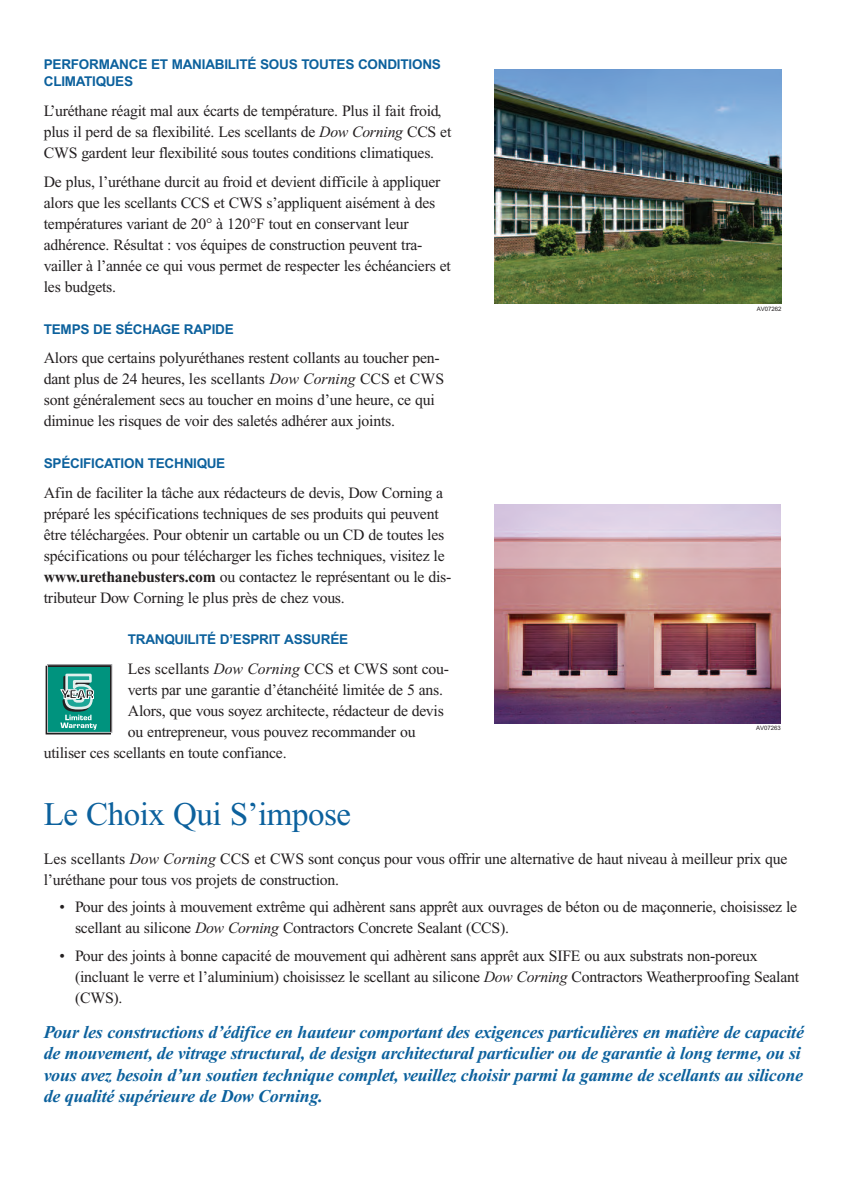
<style>
.page{position:relative;width:857px;height:1185px;background:#fff}
.page>*{position:absolute;margin:0;border:0;box-sizing:border-box;transform-origin:0 0}
.t1{font:33px "Times New Roman";letter-spacing:-.015em;color:#0c619d}
.t2{font:italic 700 18px/21.6px "Times New Roman";letter-spacing:-.015em;color:#0c619d}
.t3{font:15.75px/21px "Times New Roman";letter-spacing:-.015em;color:#231f20}
.t4{font:700 13.5px/16.5px "Arial";letter-spacing:-.015em;color:#0c619d}
.t5{font:6px "Arial";color:#231f20}
.s1{font-style:italic}
.s2{font-weight:700}
</style>
<div class="page">
<img style="left:494px;top:69px;width:287px;height:235px">
<img style="left:494px;top:505px;width:286px;height:218px">
<div style="left:46px;top:666px;width:65px;height:68px;border:1px solid #231f20"></div>
<svg style="left:49px;top:666px;width:61px;height:65px;background:#2f9d8e"></svg>
<div style="left:47px;top:664px;width:65px;height:69px;border:1px solid #bcbdc0"></div>
<p class="t4" style="left:44px;top:58px;width:398px">PERFORMANCE ET MANIABILITÉ SOUS TOUTES CONDITIONS<br>CLIMATIQUES</p>
<p class="t3" style="left:44px;top:101px;width:409px">L’uréthane réagit mal aux écarts de température. Plus il fait froid, plus il perd de sa flexibilité. Les scellants de <span class="s1">Dow Corning</span> CCS et<br>CWS gardent leur flexibilité sous toutes conditions climatiques.</p>
<p class="t3" style="left:44px;top:173px;width:408px">De plus, l’uréthane durcit au froid et devient difficile à appliquer alors que les scellants CCS et CWS s’appliquent aisément à des températures variant de 20° à 120°F tout en conservant leur adhérence. Résultat : vos équipes de construction peuvent tra&shy;vailler à l’année ce qui vous permet de respecter les échéanciers et les budgets.</p>
<p class="t4" style="left:44px;top:322px;width:191px">TEMPS DE SÉCHAGE RAPIDE</p>
<p class="t3" style="left:44px;top:349px;width:401px">Alors que certains polyuréthanes restent collants au toucher pen&shy;dant plus de 24 heures, les scellants <span class="s1">Dow Corning</span> CCS et CWS sont généralement secs au toucher en moins d’une heure, ce qui diminue les risques de voir des saletés adhérer aux joints.</p>
<p class="t4" style="left:44px;top:456px;width:183px">SPÉCIFICATION TECHNIQUE</p>
<p class="t3" style="left:44px;top:483px;width:409px">Afin de faciliter la tâche aux rédacteurs de devis, Dow Corning a préparé les spécifications techniques de ses produits qui peuvent être téléchargées. Pour obtenir un cartable ou un CD de toutes les spécifications ou pour télécharger les fiches techniques, visitez le <span class="s2">www.urethanebusters.com</span> ou contactez le représentant ou le dis&shy;tributeur Dow Corning le plus près de chez vous.</p>
<p class="t4" style="left:128px;top:632px;width:222px">TRANQUILITÉ D’ESPRIT ASSURÉE</p>
<p class="t3" style="left:128px;top:659px;width:322px">Les scellants <span class="s1">Dow Corning</span> CCS et CWS sont cou-</p>
<p class="t3" style="left:128px;top:680px;width:316px">verts par une garantie d’étanchéité limitée de 5 ans.</p>
<p class="t3" style="left:128px;top:701px;width:317px">Alors, que vous soyez architecte, rédacteur de devis</p>
<p class="t3" style="left:128px;top:722px;width:289px">ou entrepreneur, vous pouvez recommander ou</p>
<p class="t3" style="left:44px;top:743px;width:244px">utiliser ces scellants en toute confiance.</p>
<p class="t5" style="left:756px;top:306px;width:26px">AV07262</p>
<p class="t5" style="left:756px;top:726px;width:26px">AV07263</p>
<h1 class="t1" style="left:44px;top:802px;width:308px">Le Choix Qui S’impose</h1>
<p class="t3" style="left:44px;top:849px;width:745px">Les scellants <span class="s1">Dow Corning</span> CCS et CWS sont conçus pour vous offrir une alternative de haut niveau à meilleur prix que l’uréthane pour tous vos projets de construction.</p>
<p class="t3" style="left:75px;top:898px;width:723px;text-indent:-16px">• Pour des joints à mouvement extrême qui adhèrent sans apprêt aux ouvrages de béton ou de maçonnerie, choisissez le scellant au silicone <span class="s1">Dow Corning</span> Contractors Concrete Sealant (CCS).</p>
<p class="t3" style="left:75px;top:946px;width:725px;text-indent:-16px">• Pour des joints à bonne capacité de mouvement qui adhèrent sans apprêt aux SIFE ou aux substrats non-poreux (incluant le verre et l’aluminium) choisissez le scellant au silicone <span class="s1">Dow Corning</span> Contractors Weatherproofing Sealant (CWS).</p>
<p class="t2" style="left:44px;top:1022px;width:761px">Pour les constructions d’édifice en hauteur comportant des exigences particulières en matière de capacité de mouvement, de vitrage structural, de design architectural particulier ou de garantie à long terme, ou si vous avez besoin d’un soutien technique complet, veuillez choisir parmi la gamme de scellants au silicone de qualité supérieure de Dow Corning.</p>
</div>
